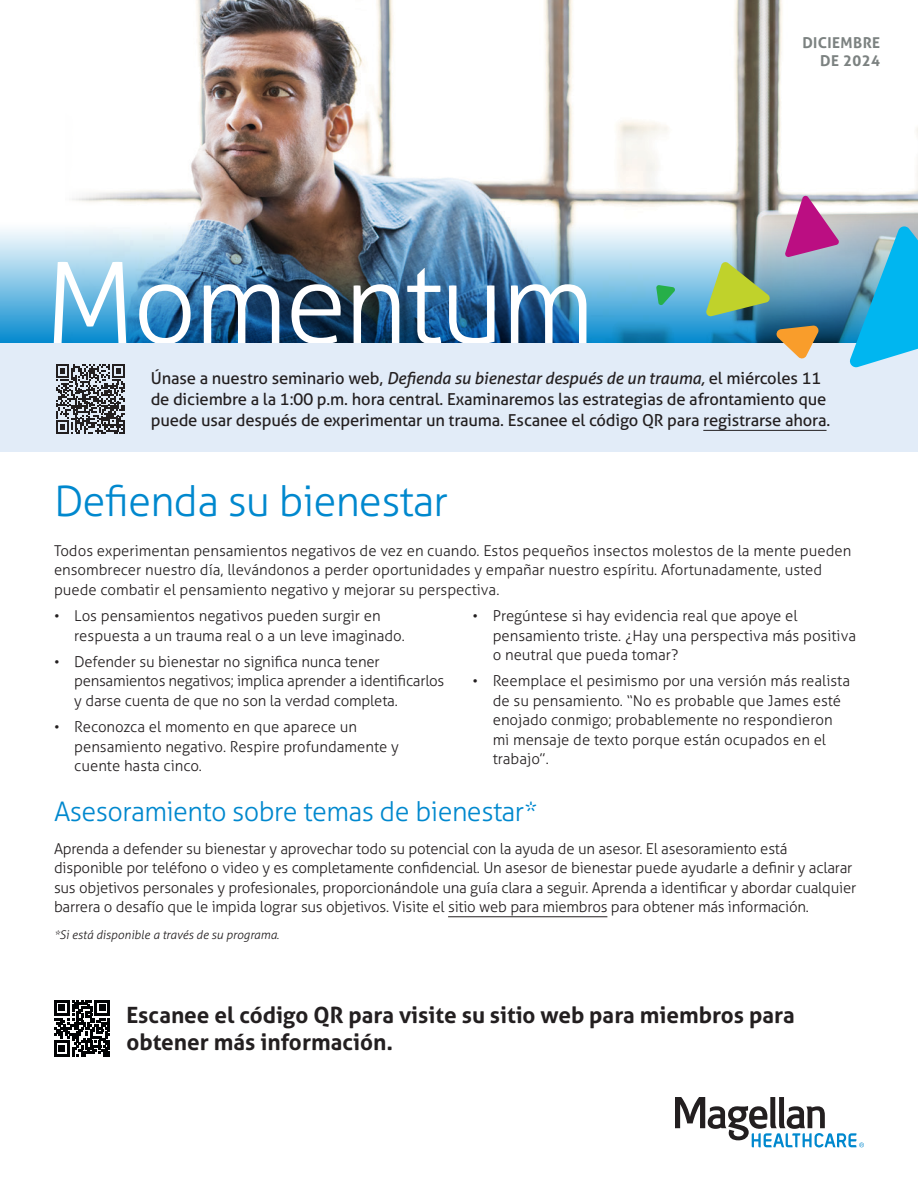
<style>
.page{position:relative;width:918px;height:1188px;background:#fff}
.page>*{position:absolute;margin:0;border:0;box-sizing:border-box;transform-origin:0 0}
.Momentum_title{font:300 112.65px "Aller";letter-spacing:-.03em;color:#fff}
.Front_article_headline{font:300 42px "Aller";letter-spacing:-.02em;color:#0088ce}
.Front_spotlight_headline{font:300 27px "Aller";letter-spacing:-.02em;color:#0088ce}
.Closing{font:700 22.5px/27px "Aller";color:#231f20}
.Front_sidebar_webinar{font:16.5px/21px "Aller";letter-spacing:-.01em;color:#231f20}
.Body_copy{font:300 15px/19.5px "Aller";color:#231f20}
.Front_sidebar_webinar-2{font:700 15px/18px "Aller";letter-spacing:.025em;color:#7c8281;text-align:right}
.Body_copy-2{font:italic 300 12px "Aller";color:#231f20}
.s1{font-style:italic}
</style>
<div class="page">
<img style="left:72px;top:0;width:846px;height:222px">
<img style="left:0;top:222px;width:918px;height:121px">
<svg style="left:675px;top:1097px;width:189px;height:50px"></svg>
<div style="left:0;top:343px;width:918px;height:108px;background:#e2ecf8"></div>
<hr style="left:703px;top:430px;width:124px;height:1px;background:#231f20">
<svg style="left:785px;top:195px;width:55px;height:63px;background:#c26fab"></svg>
<svg style="left:775px;top:325px;width:45px;height:34px"></svg>
<svg style="left:849px;top:225px;width:69px;height:143px;background:#3fb5dd"></svg>
<svg style="left:705px;top:261px;width:66px;height:56px;background:#94b56c"></svg>
<svg style="left:656px;top:285px;width:20px;height:21px"></svg>
<hr style="left:448px;top:917px;width:159px;height:1px;background:#231f20">
<svg style="left:56px;top:364px;width:69px;height:69px"></svg>
<svg style="left:54px;top:1000px;width:56px;height:56px"></svg>
<div style="left:58px;top:1045px;width:7px;height:7px;background:#020304"></div>
<p class="Front_sidebar_webinar-2" style="left:802px;top:33px;width:79px">DICIEMBRE<br>DE 2024</p>
<p class="Momentum_title" style="left:44px;top:232px;width:553px">Momentum</p>
<p class="Front_sidebar_webinar" style="left:151px;top:367px;width:681px">Únase a nuestro seminario web, <span class="s1">Defienda su bienestar después de un trauma,</span> el miércoles 11 de diciembre a la 1:00 p.m. hora central. Examinaremos las estrategias de afrontamiento que puede usar después de experimentar un trauma. Escanee el código QR para registrarse ahora.</p>
<p class="Front_article_headline" style="left:54px;top:475px;width:396px">Defienda su bienestar</p>
<p class="Body_copy" style="left:54px;top:541px;width:799px">Todos experimentan pensamientos negativos de vez en cuando. Estos pequeños insectos molestos de la mente pueden ensombrecer nuestro día, llevándonos a perder oportunidades y empañar nuestro espíritu. Afortunadamente, usted puede combatir el pensamiento negativo y mejorar su perspectiva.</p>
<p class="Body_copy" style="left:74px;top:606px;width:332px;text-indent:-20px">• Los pensamientos negativos pueden surgir en respuesta a un trauma real o a un leve imaginado.</p>
<p class="Body_copy" style="left:74px;top:652px;width:372px;text-indent:-20px">• Defender su bienestar no significa nunca tener pensamientos negativos; implica aprender a identificarlos y darse cuenta de que no son la verdad completa.</p>
<p class="Body_copy" style="left:74px;top:717px;width:326px;text-indent:-20px">• Reconozca el momento en que aparece un pensamiento negativo. Respire profundamente y cuente hasta cinco.</p>
<p class="Body_copy" style="left:493px;top:606px;width:365px;text-indent:-20px">• Pregúntese si hay evidencia real que apoye el pensamiento triste. ¿Hay una perspectiva más positiva o neutral que pueda tomar?</p>
<p class="Body_copy" style="left:493px;top:671px;width:359px;text-indent:-20px">• Reemplace el pesimismo por una versión más realista de su pensamiento. “No es probable que James esté enojado conmigo; probablemente no respondieron mi mensaje de texto porque están ocupados en el trabajo”.</p>
<p class="Front_spotlight_headline" style="left:54px;top:794px;width:485px">Asesoramiento sobre temas de bienestar*</p>
<p class="Body_copy" style="left:54px;top:839px;width:804px">Aprenda a defender su bienestar y aprovechar todo su potencial con la ayuda de un asesor. El asesoramiento está disponible por teléfono o video y es completamente confidencial. Un asesor de bienestar puede ayudarle a definir y aclarar sus objetivos personales y profesionales, proporcionándole una guía clara a seguir. Aprenda a identificar y abordar cualquier barrera o desafío que le impida lograr sus objetivos. Visite el sitio web para miembros para obtener más información.</p>
<p class="Body_copy-2" style="left:54px;top:927px;width:227px">*Si está disponible a través de su programa.</p>
<p class="Closing" style="left:126px;top:1001px;width:670px">Escanee el código QR para visite su sitio web para miembros para obtener más información.</p>
</div>
